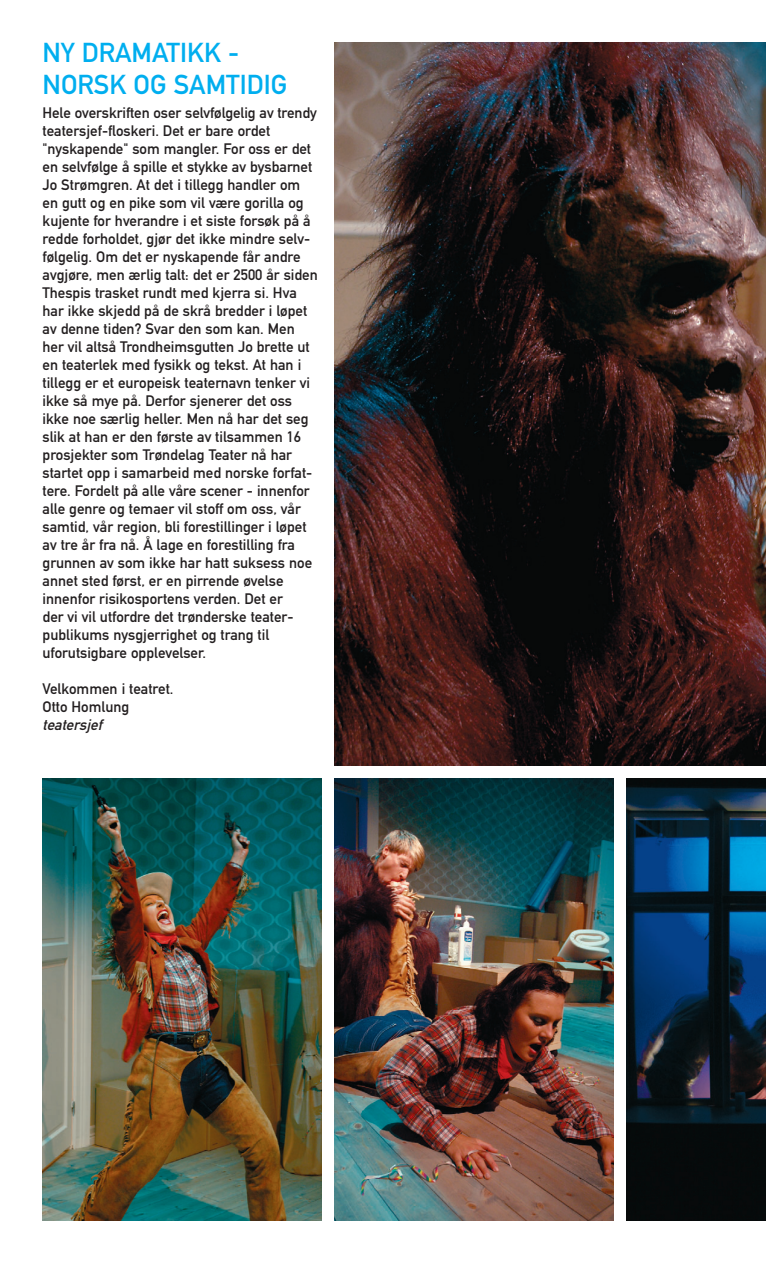
<style>
.page{position:relative;width:766px;height:1263px;background:#fff}
.page>*{position:absolute;margin:0;border:0;box-sizing:border-box;transform-origin:0 0}
.t1{font:27px/32.4px "DIN Mittelschrift";color:#00aeef}
.t2{font:15px/18px "DIN Mittelschrift";color:#231f20}
.t3{font:italic 15px "DIN Mittelschrift";color:#231f20}
</style>
<div class="page">
<img style="left:43px;top:778px;width:278px;height:442px">
<img style="left:334px;top:778px;width:279px;height:442px">
<img style="left:626px;top:778px;width:139px;height:442px">
<img style="left:334px;top:42px;width:431px;height:723px">
<h1 class="t1" style="left:43px;top:39px;width:246px">NY DRAMATIKK -<br>NORSK OG SAMTIDIG</h1>
<p class="t2" style="left:43px;top:105px;width:277px">Hele overskriften oser selvfølgelig av trendy teatersjef-floskeri. Det er bare ordet "nyskapende" som mangler. For oss er det en selvfølge å spille et stykke av bysbarnet Jo Strømgren. At det i tillegg handler om en gutt og en pike som vil være gorilla og kujente for hverandre i et siste forsøk på å redde forholdet, gjør det ikke mindre selv&shy;følgelig. Om det er nyskapende får andre avgjøre, men ærlig talt: det er 2500 år siden Thespis trasket rundt med kjerra si. Hva har ikke skjedd på de skrå bredder i løpet av denne tiden? Svar den som kan. Men her vil altså Trondheimsgutten Jo brette ut en teaterlek med fysikk og tekst. At han i tillegg er et europeisk teaternavn tenker vi ikke så mye på. Derfor sjenerer det oss ikke noe særlig heller. Men nå har det seg slik at han er den første av tilsammen 16 prosjekter som Trøndelag Teater nå har startet opp i samarbeid med norske forfat&shy;tere. Fordelt på alle våre scener - innenfor alle genre og temaer vil stoff om oss, vår samtid, vår region, bli forestillinger i løpet av tre år fra nå. Å lage en forestilling fra grunnen av som ikke har hatt suksess noe annet sted først, er en pirrende øvelse innenfor risikosportens verden. Det er<br>der vi vil utfordre det trønderske teater&shy;publikums nysgjerrighet og trang til uforutsigbare opplevelser.</p>
<p class="t2" style="left:43px;top:681px;width:132px">Velkommen i teatret.<br>Otto Homlung</p>
<p class="t3" style="left:43px;top:719px;width:61px">teatersjef</p>
</div>
